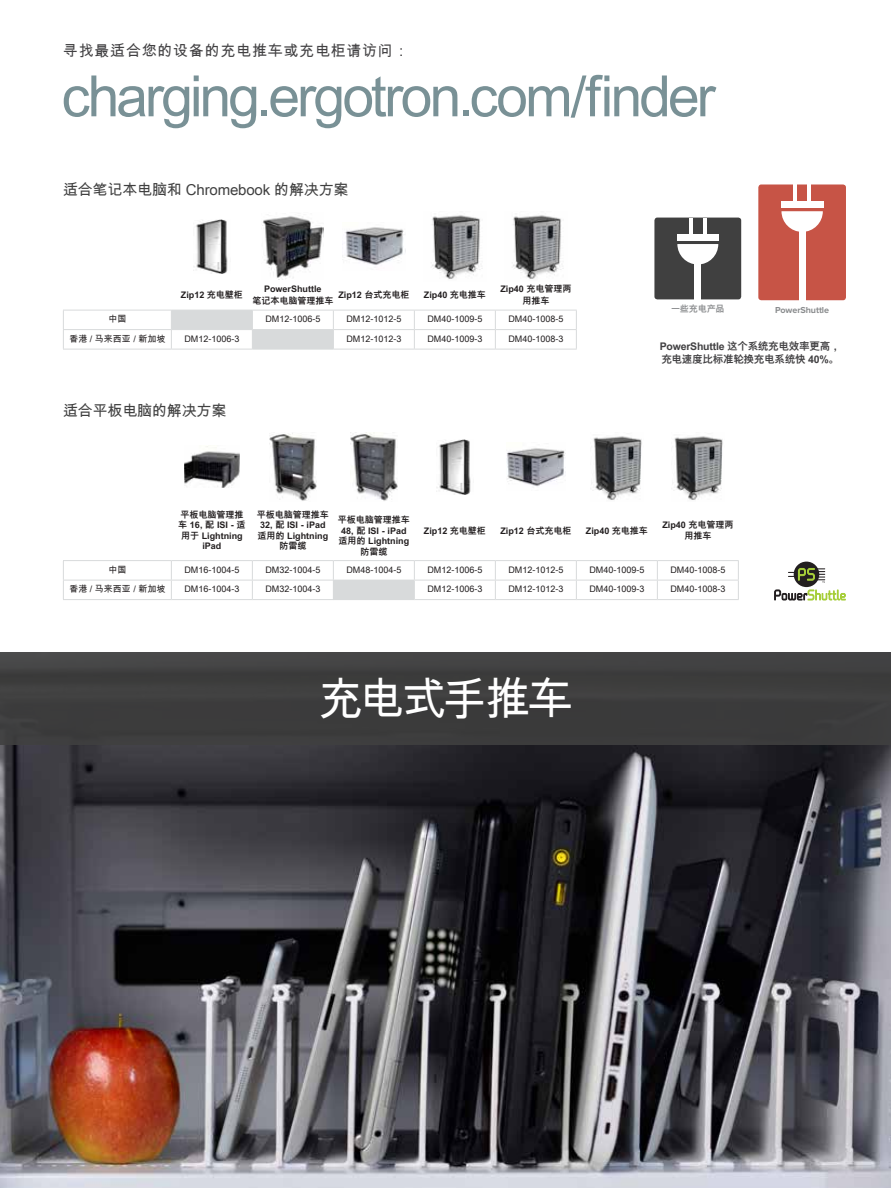
<style>
.page{position:relative;width:891px;height:1188px;background:#fff}
.page>*{position:absolute;margin:0;border:0;box-sizing:border-box;transform-origin:0 0}
.t1{font:57px "Arial Unicode MS";letter-spacing:-.05em;color:#799196}
.t2{font:45px "Arial Unicode MS";letter-spacing:-.05em;color:#fff}
.t3{font:15px "Arial Unicode MS";letter-spacing:-.01em;color:#404040}
.t4{font:15px "Arial Unicode MS";letter-spacing:.05em;color:#414042}
.t5{font:700 10.5px/13.5px "Arial Unicode MS";letter-spacing:-.02em;color:#414042}
.t6{font:9px "Arial Unicode MS";color:#231f20}
.t7{font:700 9px/10.5px "Arial Unicode MS";color:#231f20;text-align:center}
.t8{font:700 9px "Proxima Nova";letter-spacing:-.01em;color:#8a8c8e}
.t9{font:700 9px "Arial Unicode MS";letter-spacing:-.01em;color:#8a8c8e}
</style>
<div class="page">
<img style="left:0;top:746px;width:891px;height:442px">
<div style="left:654px;top:218px;width:87px;height:81px;background:#404040;border-radius:3px"></div>
<div style="left:677px;top:234px;width:42px;height:7px;background:#fff"></div>
<div style="left:695px;top:262px;width:6px;height:48px;background:#fff"></div>
<hr style="left:689px;top:218px;width:3px;height:16px;background:#fff">
<hr style="left:704px;top:218px;width:3px;height:16px;background:#fff">
<svg style="left:677px;top:244px;width:41px;height:20px"></svg>
<div style="left:758px;top:185px;width:88px;height:115px;background:#c75446;border-radius:3px"></div>
<div style="left:781px;top:202px;width:42px;height:6px;background:#fff"></div>
<div style="left:799px;top:229px;width:6px;height:73px;background:#fff"></div>
<hr style="left:793px;top:184px;width:4px;height:18px;background:#fff">
<hr style="left:808px;top:184px;width:3px;height:18px;background:#fff">
<svg style="left:781px;top:211px;width:42px;height:21px"></svg>
<svg style="left:774px;top:590px;width:72px;height:10px"></svg>
<div style="left:794px;top:562px;width:25px;height:25px;background:#231f20;border-radius:50%"></div>
<svg style="left:788px;top:568px;width:37px;height:15px"></svg>
<div style="left:0;top:652px;width:891px;height:94px;background:#404040"></div>
<hr style="left:63px;top:310px;width:108px;height:1px;background:#d8dadb">
<hr style="left:333px;top:310px;width:81px;height:1px;background:#d8dadb">
<hr style="left:414px;top:310px;width:81px;height:1px;background:#d8dadb">
<hr style="left:495px;top:310px;width:82px;height:1px;background:#d8dadb">
<hr style="left:63px;top:329px;width:108px;height:1px;background:#d8dadb">
<svg style="left:63px;top:311px;width:1px;height:38px"></svg>
<hr style="left:333px;top:329px;width:81px;height:1px;background:#d8dadb">
<svg style="left:171px;top:310px;width:163px;height:39px"></svg>
<hr style="left:414px;top:329px;width:81px;height:1px;background:#d8dadb">
<svg style="left:414px;top:311px;width:1px;height:38px"></svg>
<hr style="left:495px;top:329px;width:82px;height:1px;background:#d8dadb">
<svg style="left:495px;top:311px;width:1px;height:38px"></svg>
<svg style="left:576px;top:310px;width:1px;height:39px"></svg>
<hr style="left:63px;top:349px;width:108px;height:1px;background:#d8dadb">
<hr style="left:171px;top:349px;width:81px;height:1px;background:#d8dadb">
<hr style="left:252px;top:349px;width:81px;height:1px;background:#d8dadb">
<hr style="left:333px;top:349px;width:81px;height:1px;background:#d8dadb">
<hr style="left:414px;top:349px;width:81px;height:1px;background:#d8dadb">
<hr style="left:495px;top:349px;width:82px;height:1px;background:#d8dadb">
<img style="left:194px;top:219px;width:34px;height:55px">
<img style="left:262px;top:216px;width:61px;height:64px">
<img style="left:345px;top:227px;width:59px;height:38px">
<img style="left:432px;top:215px;width:51px;height:64px">
<img style="left:513px;top:215px;width:51px;height:64px">
<div style="left:333px;top:580px;width:81px;height:20px;background:#d8dadb"></div>
<hr style="left:63px;top:560px;width:108px;height:1px;background:#d8dadb">
<hr style="left:171px;top:560px;width:81px;height:1px;background:#d8dadb">
<hr style="left:252px;top:560px;width:81px;height:1px;background:#d8dadb">
<hr style="left:333px;top:560px;width:81px;height:1px;background:#d8dadb">
<hr style="left:414px;top:560px;width:81px;height:1px;background:#d8dadb">
<hr style="left:495px;top:560px;width:81px;height:1px;background:#d8dadb">
<hr style="left:576px;top:560px;width:81px;height:1px;background:#d8dadb">
<hr style="left:657px;top:560px;width:82px;height:1px;background:#d8dadb">
<hr style="left:63px;top:580px;width:108px;height:1px;background:#d8dadb">
<svg style="left:63px;top:561px;width:1px;height:38px"></svg>
<hr style="left:171px;top:580px;width:81px;height:1px;background:#d8dadb">
<svg style="left:171px;top:561px;width:1px;height:38px"></svg>
<hr style="left:252px;top:580px;width:81px;height:1px;background:#d8dadb">
<svg style="left:252px;top:561px;width:1px;height:38px"></svg>
<svg style="left:333px;top:561px;width:1px;height:19px"></svg>
<hr style="left:414px;top:580px;width:81px;height:1px;background:#d8dadb">
<svg style="left:414px;top:561px;width:1px;height:38px"></svg>
<hr style="left:495px;top:580px;width:81px;height:1px;background:#d8dadb">
<svg style="left:495px;top:561px;width:1px;height:38px"></svg>
<hr style="left:576px;top:580px;width:81px;height:1px;background:#d8dadb">
<svg style="left:576px;top:561px;width:1px;height:38px"></svg>
<hr style="left:657px;top:580px;width:82px;height:1px;background:#d8dadb">
<svg style="left:657px;top:561px;width:1px;height:38px"></svg>
<svg style="left:738px;top:561px;width:1px;height:38px"></svg>
<hr style="left:63px;top:599px;width:108px;height:1px;background:#d8dadb">
<hr style="left:171px;top:599px;width:81px;height:1px;background:#d8dadb">
<hr style="left:252px;top:599px;width:81px;height:1px;background:#d8dadb">
<hr style="left:414px;top:599px;width:81px;height:1px;background:#d8dadb">
<hr style="left:495px;top:599px;width:81px;height:1px;background:#d8dadb">
<hr style="left:576px;top:599px;width:81px;height:1px;background:#d8dadb">
<hr style="left:657px;top:599px;width:82px;height:1px;background:#d8dadb">
<img style="left:184px;top:446px;width:56px;height:42px">
<img style="left:269px;top:433px;width:48px;height:68px">
<img style="left:350px;top:433px;width:48px;height:68px">
<img style="left:437px;top:440px;width:34px;height:54px">
<img style="left:507px;top:448px;width:58px;height:39px">
<img style="left:591px;top:436px;width:51px;height:64px">
<img style="left:672px;top:436px;width:51px;height:64px">
<h3 class="t4" style="left:63px;top:40px;width:347px">寻找最适合您的设备的充电推车或充电柜请访问：</h3>
<h1 class="t1" style="left:62px;top:55px;width:656px">charging.ergotron.com/finder</h1>
<h3 class="t3" style="left:63px;top:179px;width:287px">适合笔记本电脑和 Chromebook 的解决方案</h3>
<p class="t7" style="left:181px;top:290px;width:64px">Zip12 充电壁柜</p>
<p class="t7" style="left:252px;top:283px;width:82px;line-height:12px">PowerShuttle<br>笔记本电脑管理推车</p>
<p class="t7" style="left:338px;top:290px;width:73px">Zip12 台式充电柜</p>
<p class="t7" style="left:424px;top:290px;width:64px">Zip40 充电推车</p>
<p class="t7" style="left:500px;top:283px;width:73px;line-height:12px">Zip40 充电管理两用推车</p>
<p class="t6" style="left:108px;top:313px;width:19px">中国</p>
<p class="t6" style="left:265px;top:313px;width:57px">DM12-1006-5</p>
<p class="t6" style="left:346px;top:313px;width:57px">DM12-1012-5</p>
<p class="t6" style="left:427px;top:313px;width:57px">DM40-1009-5</p>
<p class="t6" style="left:508px;top:313px;width:57px">DM40-1008-5</p>
<p class="t6" style="left:69px;top:332px;width:98px">香港 / 马来西亚 / 新加坡</p>
<p class="t6" style="left:184px;top:332px;width:57px">DM12-1006-3</p>
<p class="t6" style="left:346px;top:332px;width:57px">DM12-1012-3</p>
<p class="t6" style="left:427px;top:332px;width:57px">DM40-1009-3</p>
<p class="t6" style="left:508px;top:332px;width:57px">DM40-1008-3</p>
<h3 class="t3" style="left:63px;top:400px;width:165px">适合平板电脑的解决方案</h3>
<p class="t9" style="left:671px;top:303px;width:55px">一些充电产品</p>
<p class="t8" style="left:775px;top:305px;width:55px">PowerShuttle</p>
<p class="t5" style="left:660px;top:339px;width:182px">PowerShuttle 这个系统充电效率更高，充电速度比标准轮换充电系统快 40%。</p>
<p class="t7" style="left:178px;top:510px;width:69px">平板电脑管理推车 16, 配 ISI - 适用于 Lightning iPad</p>
<p class="t7" style="left:257px;top:510px;width:73px">平板电脑管理推车<br>32, 配 ISI - iPad适用的 Lightning防雷缆</p>
<p class="t7" style="left:338px;top:515px;width:73px">平板电脑管理推车<br>48, 配 ISI - iPad适用的 Lightning防雷缆</p>
<p class="t7" style="left:424px;top:525px;width:64px">Zip12 充电壁柜</p>
<p class="t7" style="left:500px;top:525px;width:73px">Zip12 台式充电柜</p>
<p class="t7" style="left:586px;top:525px;width:64px">Zip40 充电推车</p>
<p class="t7" style="left:662px;top:520px;width:73px">Zip40 充电管理两用推车</p>
<p class="t6" style="left:108px;top:563px;width:19px">中国</p>
<p class="t6" style="left:184px;top:563px;width:57px">DM16-1004-5</p>
<p class="t6" style="left:265px;top:563px;width:57px">DM32-1004-5</p>
<p class="t6" style="left:346px;top:563px;width:57px">DM48-1004-5</p>
<p class="t6" style="left:427px;top:563px;width:57px">DM12-1006-5</p>
<p class="t6" style="left:508px;top:563px;width:57px">DM12-1012-5</p>
<p class="t6" style="left:589px;top:563px;width:57px">DM40-1009-5</p>
<p class="t6" style="left:670px;top:563px;width:57px">DM40-1008-5</p>
<p class="t6" style="left:69px;top:583px;width:98px">香港 / 马来西亚 / 新加坡</p>
<p class="t6" style="left:184px;top:583px;width:57px">DM16-1004-3</p>
<p class="t6" style="left:265px;top:583px;width:57px">DM32-1004-3</p>
<p class="t6" style="left:427px;top:583px;width:57px">DM12-1006-3</p>
<p class="t6" style="left:508px;top:583px;width:57px">DM12-1012-3</p>
<p class="t6" style="left:589px;top:583px;width:57px">DM40-1009-3</p>
<p class="t6" style="left:670px;top:583px;width:57px">DM40-1008-3</p>
<h2 class="t2" style="left:318px;top:667px;width:256px">充电式手推车</h2>
</div>
